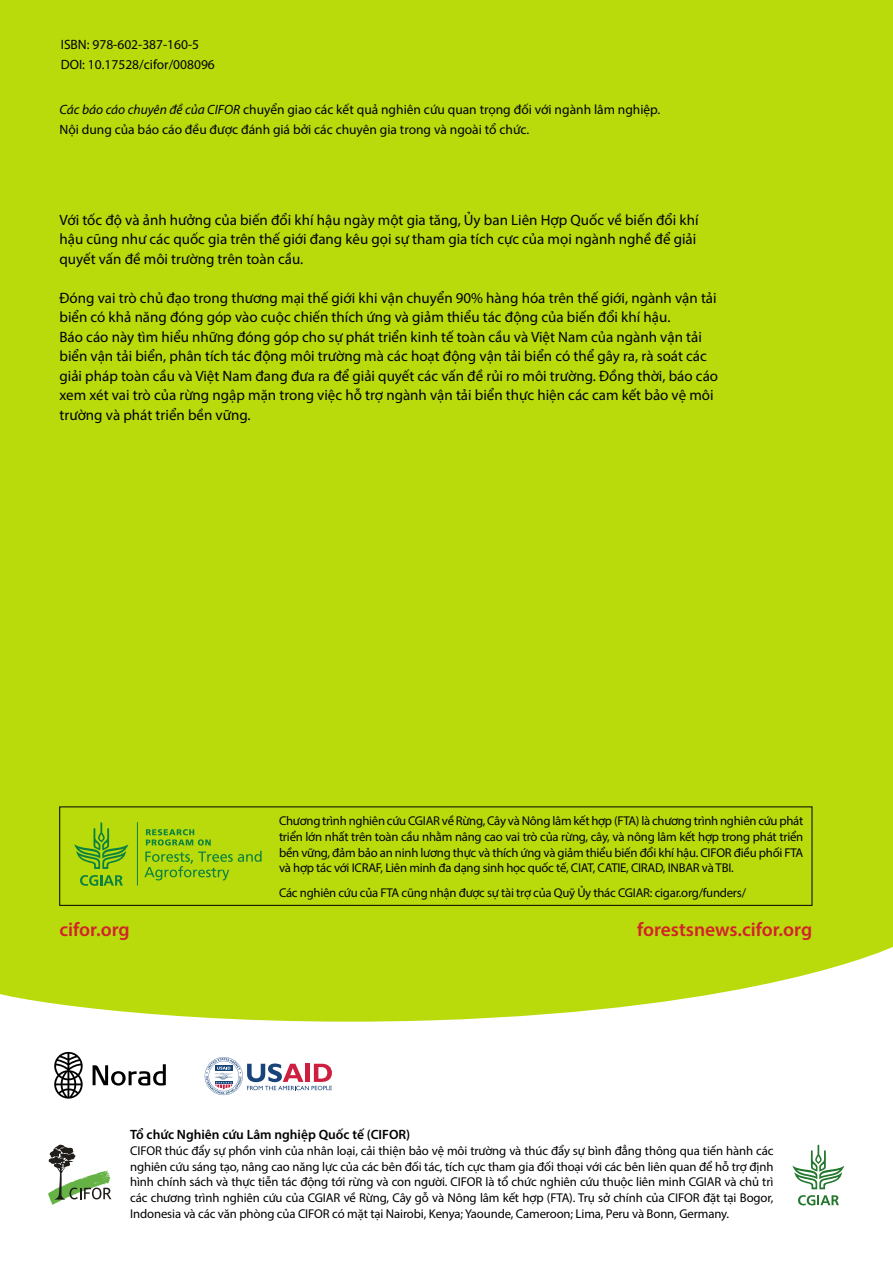
<style>
.page{position:relative;width:893px;height:1263px;background:#fff}
.page>*{position:absolute;margin:0;border:0;box-sizing:border-box;transform-origin:0 0}
.t1{font:600 19.5px "Myriad Pro";color:#d2232a}
.t2{font:15px/19.5px "Myriad Pro";color:#000}
.t3{font:13.5px/19.5px "Myriad Pro";color:#000}
.t4{font:600 13.5px "Myriad Pro";color:#000}
.t5{font:12.75px/15.8px "Myriad Pro";letter-spacing:-.02em;color:#000;text-align:justify}
.s1{font-style:italic}
</style>
<div class="page">
<svg style="left:0;top:953px;width:878px;height:69px;fill:#b9db0c"></svg>
<div style="left:0;top:0;width:893px;height:953px;background:#b9db0c"></div>
<svg style="left:48px;top:1145px;width:63px;height:60px"></svg>
<svg style="left:792px;top:1144px;width:52px;height:45px"></svg>
<svg style="left:798px;top:1195px;width:41px;height:10px"></svg>
<svg style="left:74px;top:822px;width:54px;height:47px;background:#8fc518"></svg>
<svg style="left:80px;top:875px;width:43px;height:11px"></svg>
<svg style="left:146px;top:829px;width:65px;height:16px"></svg>
<svg style="left:144px;top:851px;width:118px;height:29px;background:#99ca15"></svg>
<hr style="left:137px;top:822px;width:1px;height:63px;background:#0c8241">
<svg style="left:205px;top:1057px;width:127px;height:38px"></svg>
<svg style="left:93px;top:1064px;width:73px;height:21px"></svg>
<svg style="left:54px;top:1052px;width:29px;height:46px"></svg>
<p class="t3" style="left:61px;top:35px;width:156px">ISBN: 978-602-387-160-5<br>DOI: 10.17528/cifor/008096</p>
<p class="t3" style="left:60px;top:100px;width:602px"><span class="s1">Các báo cáo chuyên đề của CIFOR</span> chuyển giao các kết quả nghiên cứu quan trọng đối với ngành lâm nghiệp.<br>Nội dung của báo cáo đều được đánh giá bởi các chuyên gia trong và ngoài tổ chức.</p>
<p class="t2" style="left:60px;top:210px;width:641px">Với tốc độ và ảnh hưởng của biến đổi khí hậu ngày một gia tăng, Ủy ban Liên Hợp Quốc về biến đổi khí hậu cũng như các quốc gia trên thế giới đang kêu gọi sự tham gia tích cực của mọi ngành nghề để giải quyết vấn đề môi trường trên toà n cầu.</p>
<p class="t2" style="left:60px;top:288px;width:660px">Đóng vai trò chủ đạo trong thương mại thế giới khi vận chuyển 90% hàng hóa trên thế giới, ngành vận tải biển có khả năng đóng góp vào cuộc chiến thích ứng và giảm thiểu tác động của biến đổi khí hậu.<br>Báo cáo này tìm hiểu những đóng góp cho sự phát triển kinh tế toàn cầu và Việt Nam của ngành vận tải biển vận tải biển, phân tích tác động môi trường mà các hoạt động vận tải biển có thể gây ra, rà soát các giải pháp toàn cầu và Việt Nam đang đưa ra để giải quyết các vấn đề rủi ro môi trường. Đồng thời, báo cáo xem xét vai trò của rừng ngập mặn trong việc hỗ trợ ngành vận tải biển thực hiện các cam kết bảo vệ môi trường và phát triển bền vững.</p>
<p class="t5" style="left:279px;top:813px;width:526px">Chương trình nghiên cứu CGIAR về Rừng, Cây và Nông lâm kết hợp (FTA) là chương trình nghiên cứu phát triển lớn nhất trên toàn cầu nhằm nâng cao vai trò của rừng, cây, và nông lâm kết hợp trong phát triển bền vững, đảm bảo an ninh lương thực và thích ứng và giảm thiểu biến đổi khí hậu. CIFOR điều phối FTA và hợp tác với ICRAF, Liên minh đa dạng sinh học quốc tế, CIAT, CATIE, CIRAD, INBAR và TBI.</p>
<p class="t5" style="left:279px;top:884px;width:468px">Các nghiên cứu của FTA cũng nhận được sự tài trợ của Quỹ Ủy thác CGIAR: cigar.org/funders/</p>
<h1 class="t1" style="left:60px;top:916px;width:72px">cifor.org</h1>
<h1 class="t1" style="left:637px;top:916px;width:177px">forestsnews.cifor.org</h1>
<p class="t4" style="left:130px;top:1126px;width:282px">Tổ chức Nghiên cứu Lâm nghiệp Quốc tế (CIFOR)</p>
<p class="t5" style="left:130px;top:1142px;width:645px">CIFOR thúc đẩy sự phồn vinh của nhân loại, cải thiện bảo vệ môi trường và thúc đẩy sự bình đẳng thông qua tiến hành các nghiên cứu sáng tạo, nâng cao năng lực của các bên đối tác, tích cực tham gia đối thoại với các bên liên quan để hỗ trợ định hình chính sách và thực tiễn tác động tới rừng và con người. CIFOR là tổ chức nghiên cứu thuộc liên minh CGIAR và chủ trì các chương trình nghiên cứu của CGIAR về Rừng, Cây gỗ và Nông lâm kết hợp (FTA). Trụ sở chính của CIFOR đặt tại Bogor, Indonesia và các văn phòng của CIFOR có mặt tại Nairobi, Kenya; Yaounde, Cameroon; Lima, Peru và Bonn, Germany.</p>
</div>
